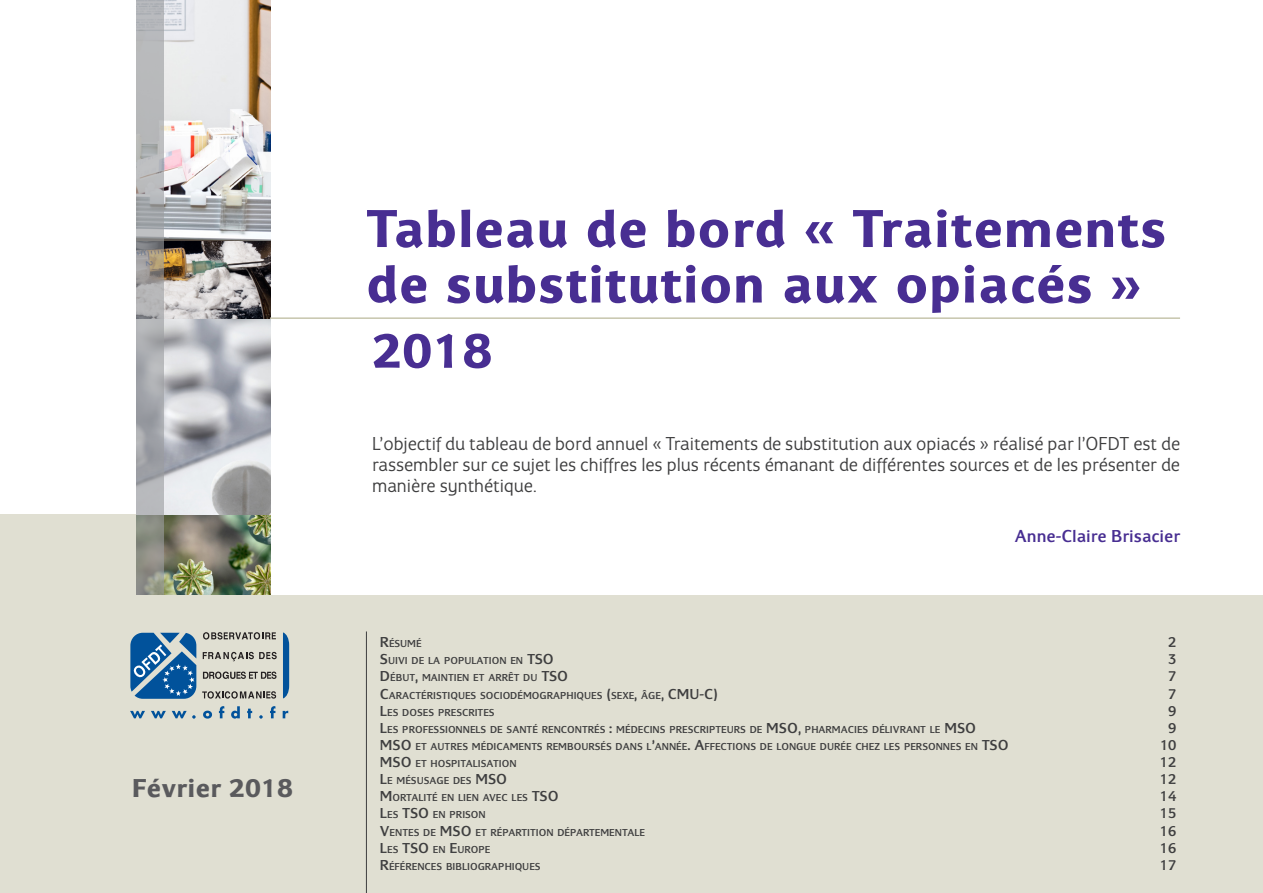
<style>
.page{position:relative;width:1263px;height:893px;background:#fff}
.page>*{position:absolute;margin:0;border:0;box-sizing:border-box;transform-origin:0 0}
.t1{font:700 55.5px/55.5px "Eurocrat";color:#482e92}
.t2{font:700 51px "Eurocrat";color:#482e92}
.t3{font:700 27px "Eurocrat";color:#5a5a5d}
.t4{font:19.5px/21px "Eurocrat";color:#3e3e3f;text-align:justify}
.t5{font:500 18px "Eurocrat";color:#482e92}
.t6{font:500 15px "Eurocrat";color:#3e3e3f}
.t7{font:500 10.5px "Eurocrat";color:#3e3e3f}
.s1{font-size:15px}
.s2{font-size:10.5px}
</style>
<div class="page">
<div style="left:0;top:514px;width:156px;height:101px;background:#e0dfd2"></div>
<img style="left:163px;top:241px;width:107px;height:267px">
<img style="left:163px;top:508px;width:107px;height:87px">
<svg style="left:163px;top:0;width:107px;height:241px"></svg>
<svg style="left:136px;top:0;width:27px;height:595px;background:#a8a9aa"></svg>
<div style="left:0;top:595px;width:1263px;height:298px;background:#e0dfd2"></div>
<svg style="left:283px;top:632px;width:6px;height:66px"></svg>
<svg style="left:203px;top:632px;width:73px;height:7px"></svg>
<svg style="left:203px;top:652px;width:74px;height:9px"></svg>
<svg style="left:203px;top:671px;width:73px;height:8px"></svg>
<svg style="left:202px;top:691px;width:74px;height:8px"></svg>
<svg style="left:130px;top:633px;width:66px;height:66px"></svg>
<svg style="left:130px;top:711px;width:15px;height:7px"></svg>
<svg style="left:151px;top:711px;width:15px;height:7px"></svg>
<svg style="left:172px;top:711px;width:24px;height:8px"></svg>
<svg style="left:203px;top:711px;width:9px;height:8px"></svg>
<svg style="left:219px;top:706px;width:5px;height:12px"></svg>
<svg style="left:231px;top:706px;width:9px;height:13px"></svg>
<svg style="left:247px;top:709px;width:5px;height:9px"></svg>
<svg style="left:259px;top:715px;width:4px;height:4px"></svg>
<svg style="left:270px;top:706px;width:5px;height:12px"></svg>
<svg style="left:283px;top:711px;width:5px;height:7px"></svg>
<hr style="left:366px;top:631px;width:1px;height:262px;background:#3e3e3f">
<hr style="left:270px;top:317px;width:910px;height:2px;background:#c6c5ad">
<h3 class="t3" style="left:132px;top:772px;width:163px">Février 2018</h3>
<h1 class="t1" style="left:366px;top:199px;width:803px">Tableau de bord « Traitements de substitution aux opiacés »</h1>
<h2 class="t2" style="left:372px;top:321px;width:122px">2018</h2>
<h3 class="t4" style="left:372px;top:433px;width:809px">L’objectif du tableau de bord annuel « Traitements de substitution aux opiacés » réalisé par l’OFDT est de rassembler sur ce sujet les chiffres les plus récents émanant de différentes sources et de les présenter de manière synthétique.</h3>
<h3 class="t5" style="left:1015px;top:526px;width:167px">Anne-Claire Brisacier</h3>
<p class="t7" style="left:380px;top:638px;width:43px"><span class="s1">R</span>ÉSUMÉ</p>
<h3 class="t6" style="left:1168px;top:634px;width:10px">2</h3>
<p class="t7" style="left:380px;top:655px;width:155px"><span class="s1">S</span>UIVI DE LA POPULATION EN <span class="s1">TSO</span></p>
<h3 class="t6" style="left:1168px;top:651px;width:10px">3</h3>
<p class="t7" style="left:380px;top:672px;width:170px"><span class="s1">D</span> ÉBUT<span class="s1">,</span> MAINTIEN ET ARRÊT DU <span class="s1">TSO</span></p>
<h3 class="t6" style="left:1168px;top:668px;width:10px">7</h3>
<p class="t7" style="left:380px;top:689px;width:340px"><span class="s1">C</span>ARACTÉRISTIQUES SOCIODÉMOGRAPHIQUES <span class="s1">(</span>SEXE<span class="s1">,</span> ÂGE<span class="s1">, CMU-C)</span></p>
<h3 class="t6" style="left:1168px;top:685px;width:10px">7</h3>
<p class="t7" style="left:380px;top:706px;width:116px"><span class="s1">L</span>ES DOSES PRESCRITES</p>
<h3 class="t6" style="left:1168px;top:702px;width:10px">9</h3>
<p class="t7" style="left:380px;top:723px;width:398px"><span class="s1">L</span>ES PROFESSIONNELS DE SANTÉ RENCONTRÉS <span class="s1">:</span> MÉDECINS PRESCRIPTEURS DE <span class="s1">MSO</span></p>
<p class="t7" style="left:798px;top:723px;width:155px"><span class="s1">,</span> PHARMACIES DÉLIVRANT LE <span class="s1">MSO</span></p>
<h3 class="t6" style="left:1168px;top:719px;width:10px">9</h3>
<h3 class="t6" style="left:380px;top:736px;width:11px">MSO</h3>
<p class="t7" style="left:415px;top:740px;width:574px">ET AUTRES MÉDICAMENTS REMBOURSÉS DANS L<span class="s1">’</span>ANNÉE<span class="s1">. A</span>FFECTIONS DE LONGUE DURÉE CHEZ LES PERSONNES EN <span class="s1">TSO</span></p>
<h3 class="t6" style="left:1160px;top:736px;width:18px">10</h3>
<h3 class="t6" style="left:380px;top:753px;width:11px">MSO</h3>
<p class="t7" style="left:415px;top:758px;width:103px">ET HOSPITALISATION</p>
<h3 class="t6" style="left:1160px;top:753px;width:18px">12</h3>
<p class="t7" style="left:380px;top:775px;width:105px"><span class="s1">L</span>E MÉSUSAGE DES <span class="s1">MSO</span></p>
<h3 class="t6" style="left:1160px;top:771px;width:18px">12</h3>
<p class="t7" style="left:380px;top:792px;width:160px"><span class="s1">M</span> ORTALITÉ EN LIEN AVEC LES <span class="s1">TSO</span></p>
<h3 class="t6" style="left:1160px;top:788px;width:18px">14</h3>
<h3 class="t6" style="left:380px;top:805px;width:32px">L<span class="s2">ES</span> TSO</h3>
<p class="t7" style="left:433px;top:809px;width:54px">EN PRISON</p>
<h3 class="t6" style="left:1160px;top:805px;width:18px">15</h3>
<p class="t7" style="left:380px;top:826px;width:71px"><span class="s1">V</span>ENTES DE <span class="s1">MSO</span></p>
<p class="t7" style="left:475px;top:826px;width:171px">ET RÉPARTITION DÉPARTEMENTALE</p>
<h3 class="t6" style="left:1160px;top:822px;width:18px">16</h3>
<h3 class="t6" style="left:380px;top:839px;width:32px">L<span class="s2">ES</span> TSO</h3>
<p class="t7" style="left:433px;top:843px;width:59px">EN <span class="s1">E</span>UROPE</p>
<h3 class="t6" style="left:1160px;top:839px;width:18px">16</h3>
<p class="t7" style="left:380px;top:860px;width:162px"><span class="s1">R</span>ÉFÉRENCES BIBLIOGRAPHIQUES</p>
<h3 class="t6" style="left:1160px;top:856px;width:18px">17</h3>
</div>
